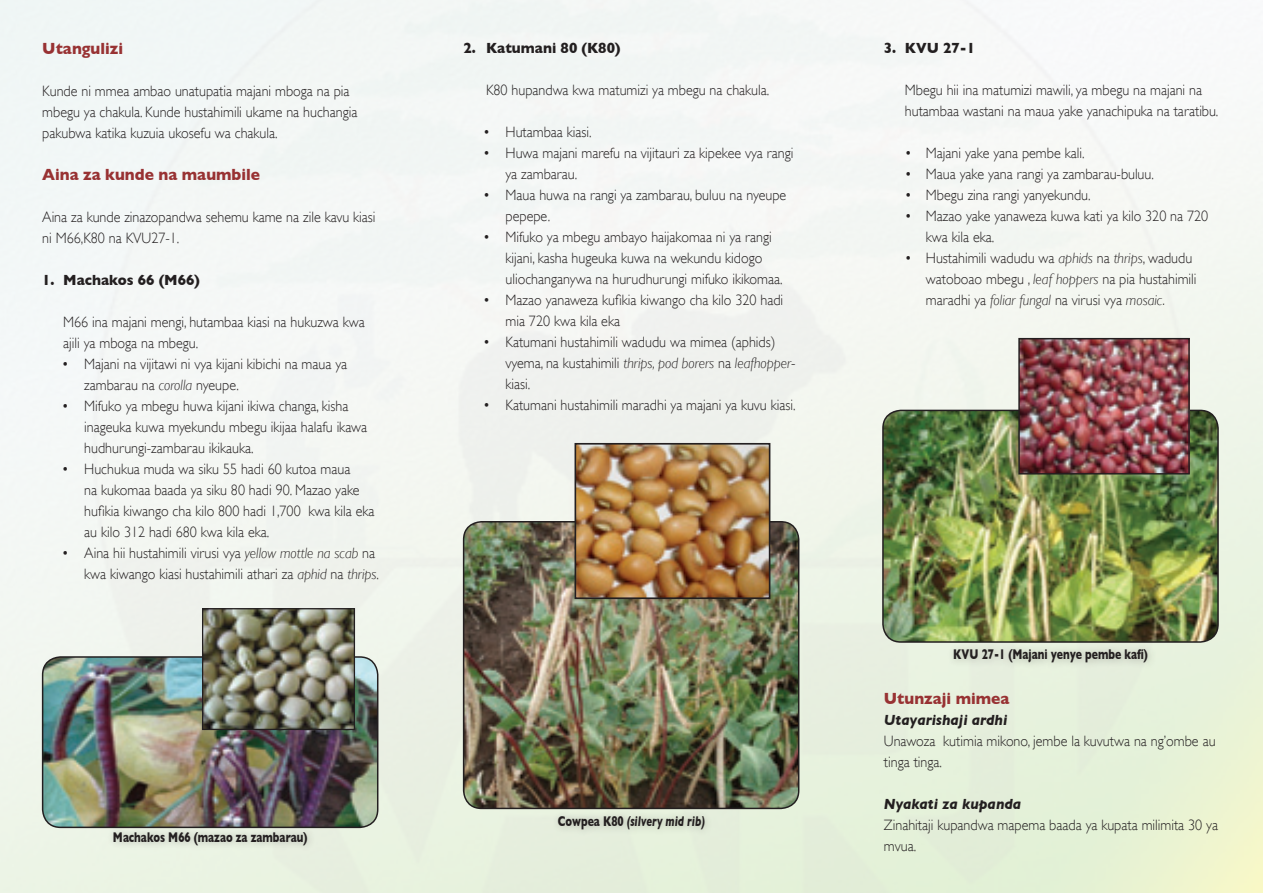
<style>
.page{position:relative;width:1263px;height:893px;background:#fff}
.page>*{position:absolute;margin:0;border:0;box-sizing:border-box;transform-origin:0 0}
.t1{font:700 16.5px "Gill Sans";color:#983233;scale:.94 1}
.t2{font:300 15px/21px "Gill Sans";color:#231f20;scale:.94 1}
.t3{font:700 15px "Gill Sans";color:#231f20;scale:.94 1}
.t4{font:italic 700 15px "Gill Sans";color:#231f20;scale:.94 1}
.t5{font:700 14.4px "Gill Sans";color:#231f20;scale:.73 1}
.t6{font:italic 700 14.4px "Gill Sans";color:#231f20;scale:.73 1}
.s1{font-style:italic}
.s2{font-style:normal}
</style>
<div class="page">
<img style="left:464px;top:522px;width:335px;height:286px">
<div style="left:463px;top:521px;width:336px;height:288px;border:2px solid #231f20;border-radius:18px"></div>
<div style="left:550px;top:809px;width:163px;height:28px;background:#231f20;opacity:.26"></div>
<img style="left:43px;top:657px;width:335px;height:170px">
<div style="left:42px;top:656px;width:336px;height:172px;border:2px solid #231f20;border-radius:18px"></div>
<div style="left:106px;top:824px;width:209px;height:29px;background:#231f20;opacity:.26"></div>
<img style="left:577px;top:446px;width:190px;height:150px">
<div style="left:574px;top:443px;width:196px;height:156px;border:2px solid #231f20"></div>
<img style="left:204px;top:610px;width:149px;height:118px">
<div style="left:202px;top:608px;width:153px;height:122px;border:1px solid #231f20"></div>
<img style="left:883px;top:410px;width:335px;height:232px">
<div style="left:882px;top:410px;width:337px;height:233px;border:2px solid #231f20;border-radius:18px"></div>
<div style="left:946px;top:642px;width:209px;height:29px;background:#231f20;opacity:.26"></div>
<img style="left:1020px;top:340px;width:168px;height:132px">
<div style="left:1018px;top:338px;width:172px;height:136px;border:1px solid #231f20"></div>
<p class="t1" style="left:42px;top:39px;width:88px">Utangulizi</p>
<p class="t2" style="left:42px;top:80px;width:337px">Kunde ni mmea ambao unatupatia majani mboga na pia mbegu ya chakula. Kunde hustahimili ukame na huchangia pakubwa katika kuzuia ukosefu wa chakula.</p>
<p class="t1" style="left:42px;top:165px;width:233px">Aina za kunde na maumbile</p>
<p class="t2" style="left:42px;top:206px;width:356px">Aina za kunde zinazopandwa sehemu kame na zile kavu kiasi ni M66,K80 na KVU27-1.</p>
<p class="t3" style="left:42px;top:271px;width:169px">1. Machakos 66 (M66)</p>
<p class="t2" style="left:63px;top:311px;width:322px">M66 ina majani mengi, hutambaa kiasi na hukuzwa kwa ajili ya mboga na mbegu.</p>
<p class="t2" style="left:84px;top:353px;width:281px;text-indent:-22px">• Majani na vijitawi ni vya kijani kibichi na maua ya zambarau na <span class="s1">corolla</span> nyeupe.</p>
<p class="t2" style="left:84px;top:395px;width:302px;text-indent:-22px">• Mifuko ya mbegu huwa kijani ikiwa changa, kisha inageuka kuwa myekundu mbegu ikijaa halafu ikawa hudhurungi-zambarau ikikauka.</p>
<p class="t2" style="left:84px;top:458px;width:310px;text-indent:-22px">• Huchukua muda wa siku 55 hadi 60 kutoa maua<br>na kukomaa baada ya siku 80 hadi 90. Mazao yake hufikia kiwango cha kilo 800 hadi 1,700 kwa kila eka au kilo 312 hadi 680 kwa kila eka.</p>
<p class="t2" style="left:62px;top:542px;width:339px;text-align:right">• Aina hii hustahimili virusi vya <span class="s1">yellow mottle na scab</span> na kwa kiwango kiasi hustahimili athari za <span class="s1">aphid</span> na <span class="s1">thrips</span>.</p>
<p class="t3" style="left:463px;top:39px;width:168px">2. Katumani 80 (K80)</p>
<p class="t2" style="left:486px;top:79px;width:303px">K80 hupandwa kwa matumizi ya mbegu na chakula.</p>
<p class="t2" style="left:483px;top:121px;width:117px">• Hutambaa kiasi.</p>
<p class="t2" style="left:505px;top:142px;width:308px;text-indent:-22px">• Huwa majani marefu na vijitauri za kipekee vya rangi ya zambarau.</p>
<p class="t2" style="left:505px;top:184px;width:300px;text-indent:-22px">• Maua huwa na rangi ya zambarau, buluu na nyeupe pepepe.</p>
<p class="t2" style="left:505px;top:226px;width:296px;text-indent:-22px">• Mifuko ya mbegu ambayo haijakomaa ni ya rangi kijani, kasha hugeuka kuwa na wekundu kidogo uliochanganywa na hurudhurungi mifuko ikikomaa.</p>
<p class="t2" style="left:505px;top:289px;width:297px;text-indent:-22px">• Mazao yanaweza kufikia kiwango cha kilo 320 hadi mia 720 kwa kila eka</p>
<p class="t2" style="left:505px;top:331px;width:310px;text-indent:-22px">• Katumani hustahimili wadudu wa mimea (aphids) vyema, na kustahimili <span class="s1">thrips, pod borers</span> na <span class="s1">leafhopper&shy;</span>kiasi.</p>
<p class="t2" style="left:483px;top:394px;width:334px">• Katumani hustahimili maradhi ya majani ya kuvu kiasi.</p>
<p class="t5" style="left:113px;top:828px;width:268px">Machakos M66 (mazao za zambarau)</p>
<p class="t6" style="left:558px;top:812px;width:203px"><span class="s2">Cowpea K80</span> (silvery mid rib)</p>
<p class="t3" style="left:884px;top:39px;width:99px">3. KVU 27-1</p>
<p class="t2" style="left:905px;top:79px;width:335px">Mbegu hii ina matumizi mawili, ya mbegu na majani na hutambaa wastani na maua yake yanachipuka na taratibu.</p>
<p class="t2" style="left:905px;top:142px;width:193px">• Majani yake yana pembe kali.</p>
<p class="t2" style="left:905px;top:163px;width:266px">• Maua yake yana rangi ya zambarau-buluu.</p>
<p class="t2" style="left:905px;top:184px;width:199px">• Mbegu zina rangi yanyekundu.</p>
<p class="t2" style="left:926px;top:205px;width:302px;text-indent:-21px">• Mazao yake yanaweza kuwa kati ya kilo 320 na 720 kwa kila eka.</p>
<p class="t2" style="left:926px;top:247px;width:289px;text-indent:-21px">• Hustahimili wadudu wa <span class="s1">aphids</span> na <span class="s1">thrips</span>, wadudu watoboao mbegu , <span class="s1">leaf hoppers</span> na pia hustahimili maradhi ya <span class="s1">foliar fungal</span> na virusi vya <span class="s1">mosaic.</span></p>
<p class="t5" style="left:953px;top:646px;width:268px">KVU 27-1 (Majani yenye pembe kafi)</p>
<p class="t1" style="left:884px;top:689px;width:135px">Utunzaji mimea</p>
<p class="t4" style="left:884px;top:711px;width:133px">Utayarishaji ardhi</p>
<p class="t2" style="left:884px;top:730px;width:354px">Unawoza kutimia mikono, jembe la kuvutwa na ng’ombe au tinga tinga.</p>
<p class="t4" style="left:884px;top:795px;width:148px">Nyakati za kupanda</p>
<p class="t2" style="left:884px;top:814px;width:357px">Zinahitaji kupandwa mapema baada ya kupata milimita 30 ya mvua.</p>
</div>
